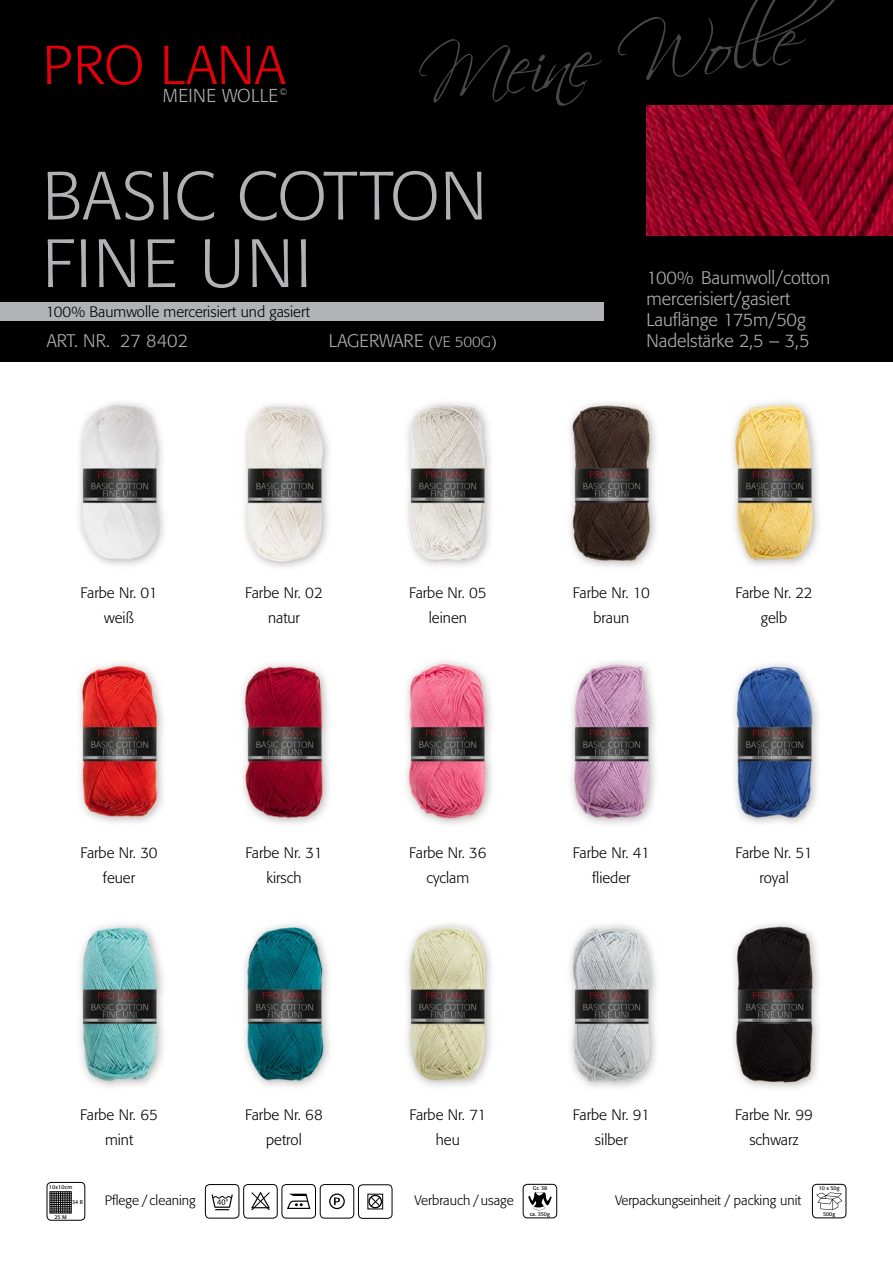
<style>
.page{position:relative;width:893px;height:1263px;background:#fff}
.page>*{position:absolute;margin:0;border:0;box-sizing:border-box;transform-origin:0 0}
.t1{font:300 67.5px "Formata";letter-spacing:.015em;color:#b1b2b3}
.t2{font:300 18.6px "Formata";letter-spacing:.01em;color:#b1b2b3}
.t3{font:300 18px "Formata";color:#b1b2b3}
.t4{font:300 15px "Formata";color:#000}
.t5{font:300 13.5px "Formata";color:#000}
.t6{font:5.4px "Formata";color:#000}
.t7{font:5.4px "Formata";letter-spacing:.05em;color:#000}
.s1{font-size:15px}
</style>
<div class="page">
<svg style="left:251px;top:1191px;width:19px;height:20px"></svg>
<div style="left:243px;top:1184px;width:34px;height:34px;border:1px solid #000;border-radius:4px"></div>
<div style="left:368px;top:1195px;width:14px;height:13px;border:1px solid #000;border-radius:50%"></div>
<div style="left:367px;top:1194px;width:16px;height:15px;border:1px solid #000"></div>
<svg style="left:370px;top:1196px;width:11px;height:11px"></svg>
<div style="left:358px;top:1184px;width:34px;height:34px;border:1px solid #000;border-radius:4px"></div>
<div style="left:329px;top:1193px;width:16px;height:16px;border:1px solid #000;border-radius:50%"></div>
<svg style="left:334px;top:1197px;width:6px;height:8px"></svg>
<div style="left:320px;top:1184px;width:34px;height:34px;border:1px solid #000;border-radius:4px"></div>
<svg style="left:287px;top:1193px;width:24px;height:16px"></svg>
<div style="left:282px;top:1184px;width:34px;height:34px;border:1px solid #000;border-radius:4px"></div>
<svg style="left:211px;top:1194px;width:22px;height:16px"></svg>
<div style="left:205px;top:1184px;width:34px;height:34px;border:1px solid #000;border-radius:4px"></div>
<div style="left:50px;top:1191px;width:22px;height:22px;border:1px solid #000"></div>
<svg style="left:50px;top:1192px;width:21px;height:21px"></svg>
<div style="left:47px;top:1182px;width:38px;height:38px;border:1px solid #000;border-radius:4px"></div>
<svg style="left:528px;top:1192px;width:24px;height:18px"></svg>
<div style="left:523px;top:1184px;width:34px;height:34px;border:1px solid #000;border-radius:4px"></div>
<svg style="left:816px;top:1192px;width:26px;height:18px"></svg>
<div style="left:812px;top:1184px;width:34px;height:34px;border:1px solid #000;border-radius:4px"></div>
<img style="left:79px;top:402px;width:85px;height:164px">
<img style="left:78px;top:663px;width:85px;height:161px">
<img style="left:78px;top:924px;width:85px;height:164px">
<img style="left:407px;top:402px;width:84px;height:164px">
<img style="left:406px;top:660px;width:86px;height:165px">
<img style="left:406px;top:923px;width:86px;height:164px">
<img style="left:244px;top:404px;width:85px;height:164px">
<img style="left:242px;top:664px;width:87px;height:160px">
<img style="left:243px;top:924px;width:87px;height:163px">
<img style="left:570px;top:402px;width:86px;height:165px">
<img style="left:570px;top:661px;width:85px;height:164px">
<img style="left:570px;top:924px;width:87px;height:164px">
<img style="left:732px;top:402px;width:87px;height:164px">
<img style="left:733px;top:664px;width:86px;height:161px">
<img style="left:733px;top:923px;width:86px;height:165px">
<div style="left:0;top:0;width:893px;height:361px;background:#000"></div>
<svg style="left:47px;top:46px;width:24px;height:38px"></svg>
<svg style="left:78px;top:45px;width:64px;height:40px"></svg>
<svg style="left:164px;top:46px;width:121px;height:38px"></svg>
<svg style="left:419px;top:0;width:419px;height:106px"></svg>
<img style="left:646px;top:106px;width:247px;height:129px">
<div style="left:0;top:302px;width:603px;height:19px;background:#b1b2b3"></div>
<p class="t2" style="left:163px;top:85px;width:126px">MEINE WOLLE <sup>©</sup></p>
<p class="t1" style="left:43px;top:156px;width:446px">BASIC COTTON</p>
<p class="t1" style="left:43px;top:224px;width:270px">FINE UNI</p>
<p class="t4" style="left:46px;top:303px;width:266px">100% Baumwolle mercerisiert und gasiert</p>
<p class="t3" style="left:47px;top:330px;width:143px">ART. NR. 27 8402</p>
<p class="t3" style="left:329px;top:330px;width:170px">LAGERWARE <span class="s1">(VE 500G)</span></p>
<p class="t3" style="left:646px;top:267px;width:185px">100% Baumwoll/cotton</p>
<p class="t3" style="left:646px;top:288px;width:145px">mercerisiert/gasiert</p>
<p class="t3" style="left:646px;top:309px;width:161px">Lauflänge 175m/50g</p>
<p class="t3" style="left:646px;top:330px;width:165px">Nadelstärke 2,5 – 3,5</p>
<p class="t4" style="left:81px;top:584px;width:78px">Farbe Nr. 01</p>
<p class="t4" style="left:104px;top:609px;width:31px">weiß</p>
<p class="t4" style="left:245px;top:584px;width:79px">Farbe Nr. 02</p>
<p class="t4" style="left:268px;top:609px;width:33px">natur</p>
<p class="t4" style="left:409px;top:584px;width:79px">Farbe Nr. 05</p>
<p class="t4" style="left:429px;top:609px;width:40px">leinen</p>
<p class="t4" style="left:573px;top:584px;width:78px">Farbe Nr. 10</p>
<p class="t4" style="left:593px;top:609px;width:37px">braun</p>
<p class="t4" style="left:735px;top:584px;width:79px">Farbe Nr. 22</p>
<p class="t4" style="left:761px;top:609px;width:28px">gelb</p>
<p class="t4" style="left:80px;top:844px;width:79px">Farbe Nr. 30</p>
<p class="t4" style="left:103px;top:869px;width:34px">feuer</p>
<p class="t4" style="left:245px;top:844px;width:79px">Farbe Nr. 31</p>
<p class="t4" style="left:266px;top:869px;width:37px">kirsch</p>
<p class="t4" style="left:409px;top:844px;width:79px">Farbe Nr. 36</p>
<p class="t4" style="left:426px;top:869px;width:44px">cyclam</p>
<p class="t4" style="left:573px;top:844px;width:78px">Farbe Nr. 41</p>
<p class="t4" style="left:592px;top:869px;width:40px">flieder</p>
<p class="t4" style="left:735px;top:844px;width:79px">Farbe Nr. 51</p>
<p class="t4" style="left:759px;top:869px;width:31px">royal</p>
<p class="t4" style="left:80px;top:1106px;width:79px">Farbe Nr. 65</p>
<p class="t4" style="left:105px;top:1130px;width:30px">mint</p>
<p class="t4" style="left:245px;top:1106px;width:79px">Farbe Nr. 68</p>
<p class="t4" style="left:266px;top:1130px;width:37px">petrol</p>
<p class="t4" style="left:409px;top:1106px;width:78px">Farbe Nr. 71</p>
<p class="t4" style="left:436px;top:1130px;width:26px">heu</p>
<p class="t4" style="left:573px;top:1106px;width:78px">Farbe Nr. 91</p>
<p class="t4" style="left:595px;top:1130px;width:34px">silber</p>
<p class="t4" style="left:735px;top:1106px;width:79px">Farbe Nr. 99</p>
<p class="t4" style="left:749px;top:1130px;width:51px">schwarz</p>
<p class="t7" style="left:49px;top:1184px;width:25px">10x10cm</p>
<p class="t6" style="left:819px;top:1185px;width:22px">10 x 50g</p>
<p class="t6" style="left:533px;top:1185px;width:16px">Gr. 38</p>
<p class="t6" style="left:72px;top:1198px;width:13px">34 R</p>
<p class="t5" style="left:105px;top:1193px;width:93px">Pflege / cleaning</p>
<p class="t5" style="left:415px;top:1192px;width:101px">Verbrauch / usage</p>
<p class="t5" style="left:615px;top:1192px;width:187px">Verpackungseinheit / packing unit</p>
<p class="t6" style="left:54px;top:1213px;width:14px">25 M</p>
<p class="t6" style="left:530px;top:1210px;width:22px">ca. 350g</p>
<p class="t6" style="left:823px;top:1210px;width:14px">500g</p>
</div>
